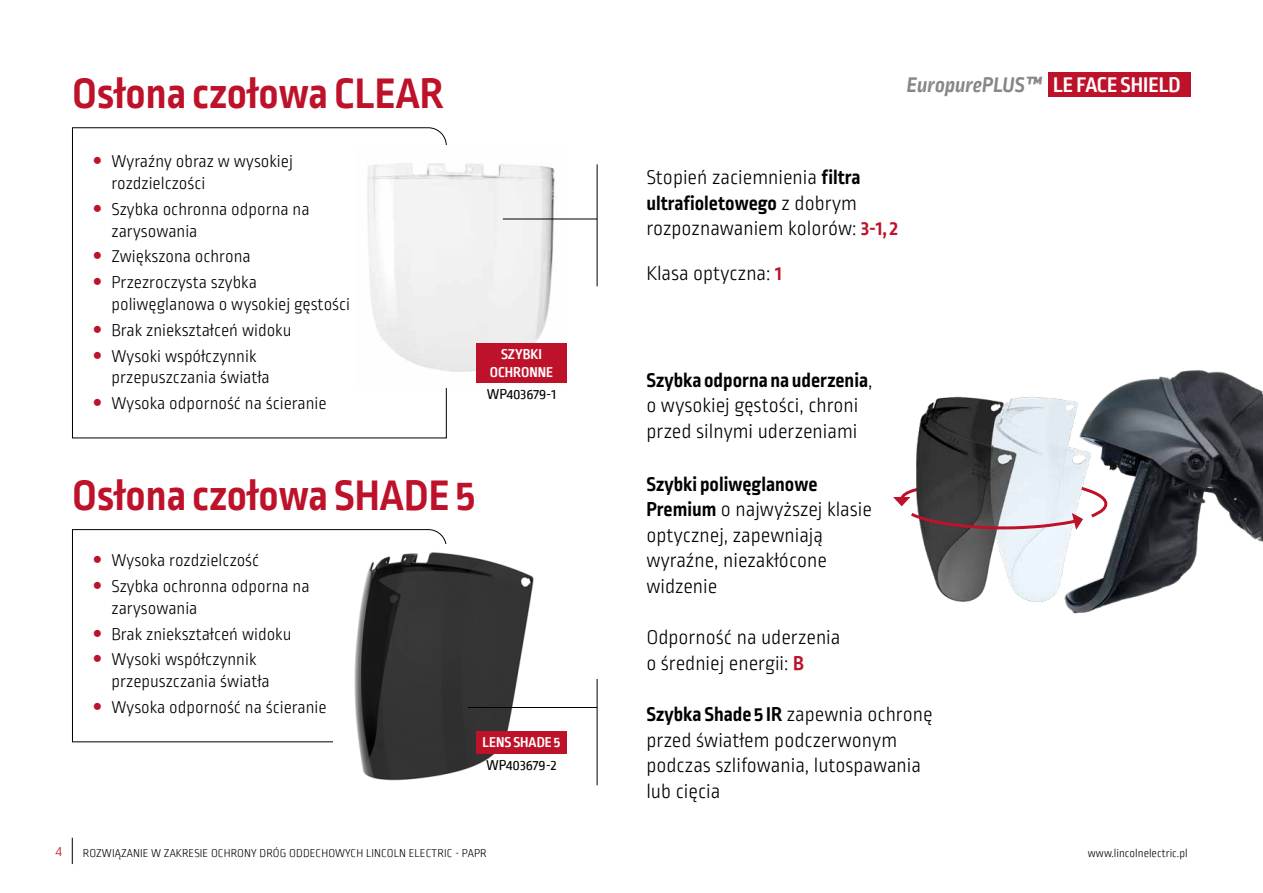
<style>
.page{position:relative;width:1263px;height:893px;background:#fff}
.page>*{position:absolute;margin:0;border:0;box-sizing:border-box;transform-origin:0 0}
.t1{font:700 45px "Ropa Sans Pro";color:#bd122a}
.t2{font:italic 700 22.2px "Ropa Sans PTT";color:#878787}
.t3{font:300 21px/25.5px "Ropa Sans Pro";color:#000}
.t4{font:300 18px/25.8px "Ropa Sans Pro";color:#000}
.t5{font:700 15px/18px "Ropa Sans PTT";color:#fff;text-align:center}
.t6{font:15px "Ropa Sans PTT";color:#000}
.t7{font:300 15px "Ropa Sans PTT";color:#bd122a}
.t8{font:300 12px "Ropa Sans PTT";letter-spacing:.01em;color:#000}
.s1{font-style:normal;color:#fff}
.s2{font-weight:700}
.s3{font-weight:700;color:#bd122a}
</style>
<div class="page">
<svg style="left:72px;top:127px;width:375px;height:311px"></svg>
<svg style="left:72px;top:529px;width:375px;height:213px"></svg>
<img style="left:357px;top:146px;width:210px;height:241px">
<div style="left:334px;top:544px;width:216px;height:249px;background:#fff"></div>
<img style="left:354px;top:552px;width:180px;height:229px">
<hr style="left:597px;top:164px;width:1px;height:122px;background:#000">
<hr style="left:503px;top:219px;width:94px;height:1px;background:#000">
<hr style="left:597px;top:679px;width:1px;height:106px;background:#000">
<hr style="left:468px;top:707px;width:129px;height:1px;background:#000">
<div style="left:476px;top:344px;width:91px;height:39px;background:#bd122a"></div>
<div style="left:476px;top:731px;width:91px;height:23px;background:#bd122a"></div>
<img style="left:916px;top:370px;width:347px;height:244px">
<svg style="left:893px;top:477px;width:216px;height:54px"></svg>
<div style="left:1048px;top:72px;width:143px;height:25px;background:#bd122a"></div>
<svg style="left:72px;top:838px;width:1px;height:26px"></svg>
<svg style="left:94px;top:157px;width:7px;height:7px"></svg>
<svg style="left:94px;top:205px;width:7px;height:7px"></svg>
<svg style="left:94px;top:252px;width:7px;height:7px"></svg>
<svg style="left:94px;top:278px;width:7px;height:7px"></svg>
<svg style="left:94px;top:326px;width:7px;height:7px"></svg>
<svg style="left:94px;top:351px;width:7px;height:7px"></svg>
<svg style="left:94px;top:399px;width:7px;height:7px"></svg>
<svg style="left:94px;top:556px;width:7px;height:7px"></svg>
<svg style="left:94px;top:582px;width:7px;height:7px"></svg>
<svg style="left:94px;top:629px;width:7px;height:8px"></svg>
<svg style="left:94px;top:655px;width:7px;height:7px"></svg>
<svg style="left:94px;top:703px;width:7px;height:7px"></svg>
<h1 class="t1" style="left:72px;top:68px;width:373px">Osłona czołowa CLEAR</h1>
<p class="t4" style="left:111px;top:152px;width:183px;line-height:21.6px">Wyraźny obraz w wysokiej rozdzielczości</p>
<p class="t4" style="left:111px;top:199px;width:200px;line-height:21.6px">Szybka ochronna odporna na zarysowania</p>
<p class="t4" style="left:111px;top:245px;width:147px">Zwiększona ochrona<br>Przezroczysta szybka</p>
<p class="t4" style="left:111px;top:292px;width:240px">poliwęglanowa o wysokiej gęstości<br>Brak zniekształceń widoku<br>Wysoki współczynnik</p>
<p class="t4" style="left:111px;top:366px;width:217px">przepuszczania światła<br>Wysoka odporność na ścieranie</p>
<p class="t5" style="left:490px;top:346px;width:65px">SZYBKI<br>OCHRONNE</p>
<p class="t6" style="left:487px;top:386px;width:71px">WP403679-1</p>
<h1 class="t1" style="left:72px;top:470px;width:405px">Osłona czołowa SHADE 5</h1>
<p class="t4" style="left:111px;top:549px;width:200px">Wysoka rozdzielczość<br>Szybka ochronna odporna na</p>
<p class="t4" style="left:111px;top:596px;width:181px">zarysowania<br>Brak zniekształceń widoku<br>Wysoki współczynnik</p>
<p class="t4" style="left:111px;top:669px;width:217px">przepuszczania światła<br>Wysoka odporność na ścieranie</p>
<p class="t5" style="left:482px;top:734px;width:79px">LENS SHADE 5</p>
<p class="t6" style="left:486px;top:757px;width:72px">WP403679-2</p>
<p class="t2" style="left:907px;top:71px;width:275px">EuropurePLUS™ <span class="s1">LE FACE SHIELD</span></p>
<p class="t3" style="left:646px;top:166px;width:253px">Stopień zaciemnienia <span class="s2">filtra ultrafioletowego</span> z dobrym rozpoznawaniem kolorów: <span class="s3">3-1, 2</span></p>
<p class="t3" style="left:646px;top:262px;width:137px">Klasa optyczna: <span class="s3">1</span></p>
<p class="t3" style="left:646px;top:369px;width:228px"><span class="s2">Szybka odporna na uderzenia</span>, o wysokiej gęstości, chroni przed silnymi uderzeniami</p>
<p class="t3" style="left:646px;top:473px;width:227px"><span class="s2">Szybki poliwęglanowe<br>Premium</span> o najwyższej klasie optycznej, zapewniają wyraźne, niezakłócone widzenie</p>
<p class="t3" style="left:646px;top:626px;width:196px">Odporność na uderzenia o średniej energii: <span class="s3">B</span></p>
<p class="t3" style="left:646px;top:703px;width:288px"><span class="s2">Szybka Shade 5 IR</span> zapewnia ochronę przed światłem podczerwonym podczas szlifowania, lutospawania lub cięcia</p>
<p class="t7" style="left:56px;top:843px;width:8px">4</p>
<p class="t8" style="left:83px;top:847px;width:405px">ROZWIĄZANIE W ZAKRESIE OCHRONY DRÓG ODDECHOWYCH LINCOLN ELECTRIC - PAPR</p>
<p class="t8" style="left:1088px;top:847px;width:101px">www.lincolnelectric.pl</p>
</div>
